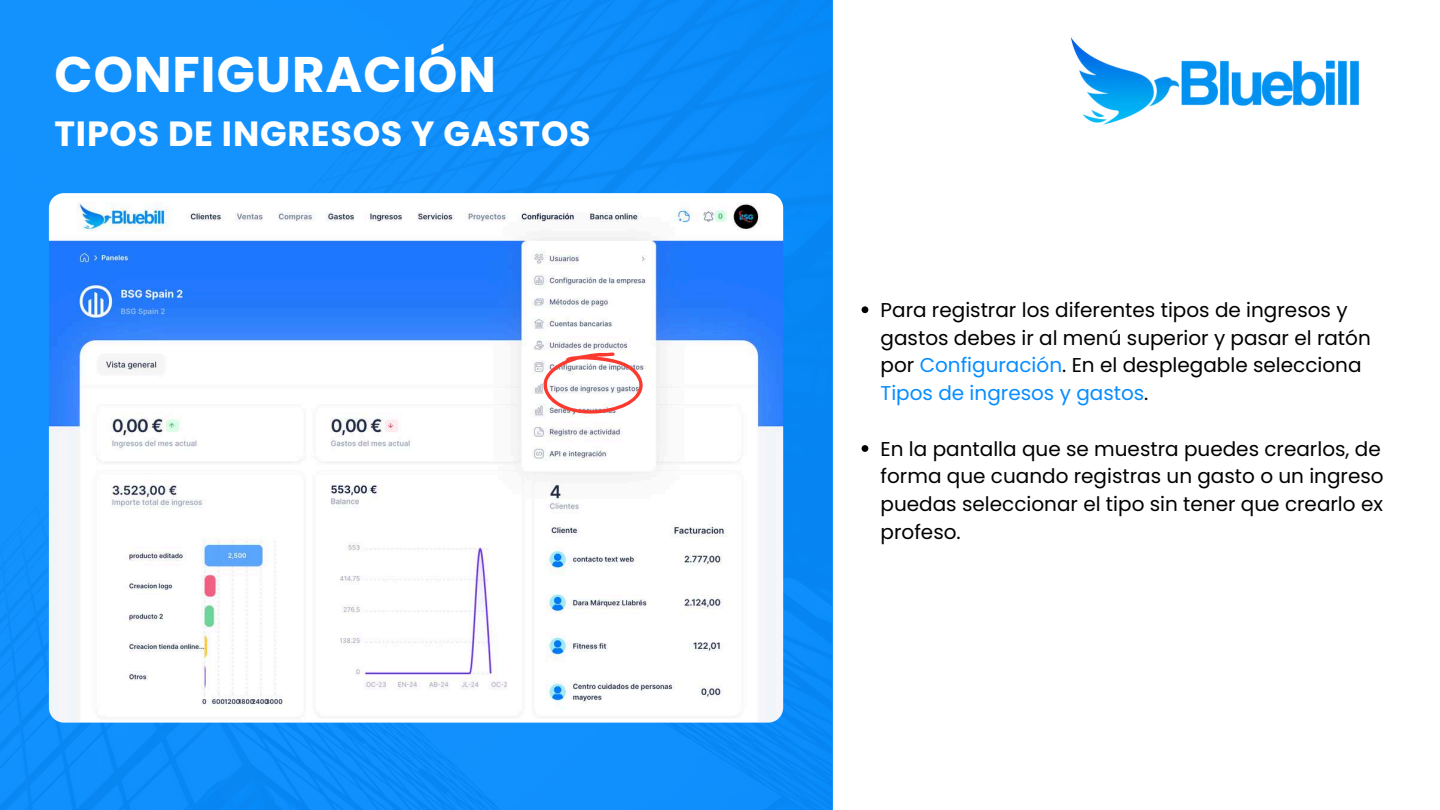
<style>
.page{position:relative;width:1440px;height:810px;background:#fff}
.page>*{position:absolute;margin:0;border:0;box-sizing:border-box;transform-origin:0 0}
.t1{font:700 50px "Poppins";letter-spacing:.02em;color:#fff}
.t2{font:700 35px "Poppins";letter-spacing:.02em;color:#fff}
.t3{font:20px/27.8px "Poppins";color:#000}
.s1{color:#078dff}
</style>
<div class="page">
<div style="left:0;top:0;width:832px;height:810px;background:#1090fd"></div>
<img style="left:1071px;top:37px;width:288px;height:88px">
<svg style="left:862px;top:306px;width:6px;height:7px"></svg>
<svg style="left:862px;top:445px;width:6px;height:7px"></svg>
<img style="left:49px;top:193px;width:734px;height:530px;border-radius:15px">
<svg style="left:542px;top:353px;width:102px;height:61px;background:#f1d6d5"></svg>
<h1 class="t1" style="left:55px;top:40px;width:443px">CONFIGURACIÓN</h1>
<h2 class="t2" style="left:55px;top:109px;width:538px">TIPOS DE INGRESOS Y GASTOS</h2>
<p class="t3" style="left:881px;top:296px;width:492px">Para registrar los diferentes tipos de ingresos y gastos debes ir al menú superior y pasar el ratón por <span class="s1">Configuración</span>. En el desplegable selecciona <span class="s1">Tipos de ingresos y gastos</span>.</p>
<p class="t3" style="left:881px;top:435px;width:505px">En la pantalla que se muestra puedes crearlos, de forma que cuando registras un gasto o un ingreso puedas seleccionar el tipo sin tener que crearlo ex profeso.</p>
</div>
